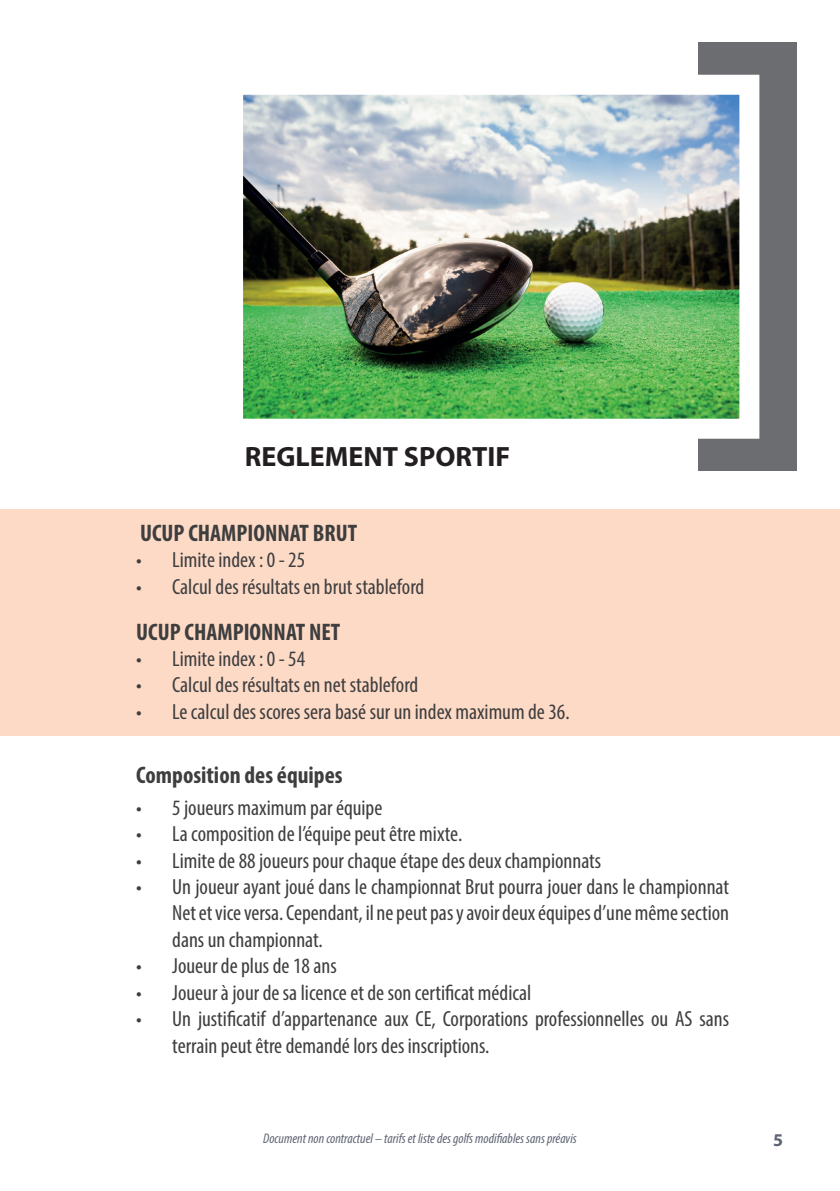
<style>
.page{position:relative;width:840px;height:1191px;background:#fff}
.page>*{position:absolute;margin:0;border:0;box-sizing:border-box;transform-origin:0 0}
.t1{font:700 28px "Myriad Pro";color:#231f20}
.t2{font:700 condensed 24px "Myriad Pro";color:#3e3e3f}
.t3{font:condensed 22px/26.4px "Myriad Pro";color:#3e3e3f;text-align:justify}
.t4{font:700 18px "Myriad Pro";color:#5e6473}
.t5{font:italic condensed 14px "Myriad Pro";color:#5e6473}
</style>
<div class="page">
<div style="left:0;top:509px;width:839px;height:227px;background:#fddac6"></div>
<div style="left:697px;top:43px;width:98px;height:428px;background:#6c6d70"></div>
<img style="left:244px;top:96px;width:494px;height:322px">
<div style="left:223px;top:75px;width:536px;height:364px;border:20px solid #fff"></div>
<p class="t1" style="left:245px;top:438px;width:267px">REGLEMENT SPORTIF</p>
<p class="t2" style="left:140px;top:518px;width:218px">UCUP CHAMPIONNAT BRUT</p>
<p class="t3" style="left:136px;top:546px;width:170px">• Limite index : 0 - 25</p>
<p class="t3" style="left:136px;top:573px;width:289px">• Calcul des résultats en brut stableford</p>
<p class="t2" style="left:136px;top:616px;width:205px">UCUP CHAMPIONNAT NET</p>
<p class="t3" style="left:136px;top:645px;width:170px">• Limite index : 0 - 54</p>
<p class="t3" style="left:136px;top:671px;width:283px">• Calcul des résultats en net stableford</p>
<p class="t3" style="left:136px;top:698px;width:434px">• Le calcul des scores sera basé sur un index maximum de 36.</p>
<p class="t2" style="left:136px;top:760px;width:208px">Composition des équipes</p>
<p class="t3" style="left:136px;top:794px;width:247px">• 5 joueurs maximum par équipe</p>
<p class="t3" style="left:136px;top:820px;width:327px">• La composition de l’équipe peut être mixte.</p>
<p class="t3" style="left:136px;top:847px;width:466px">• Limite de 88 joueurs pour chaque étape des deux championnats</p>
<p class="t3" style="left:172px;top:873px;width:558px;text-indent:-36px">• Un joueur ayant joué dans le championnat Brut pourra jouer dans le championnat Net et vice versa. Cependant, il ne peut pas y avoir deux équipes d’une même section dans un championnat.</p>
<p class="t3" style="left:136px;top:952px;width:202px">• Joueur de plus de 18 ans</p>
<p class="t3" style="left:136px;top:979px;width:396px">• Joueur à jour de sa licence et de son certificat médical</p>
<p class="t3" style="left:172px;top:1005px;width:558px;text-indent:-36px">• Un justificatif d’appartenance aux CE, Corporations professionnelles ou AS sans terrain peut être demandé lors des inscriptions.</p>
<p class="t5" style="left:263px;top:1129px;width:315px">Document non contractuel – tarifs et liste des golfs modifiables sans préavis</p>
<p class="t4" style="left:772px;top:1128px;width:11px">5</p>
</div>
